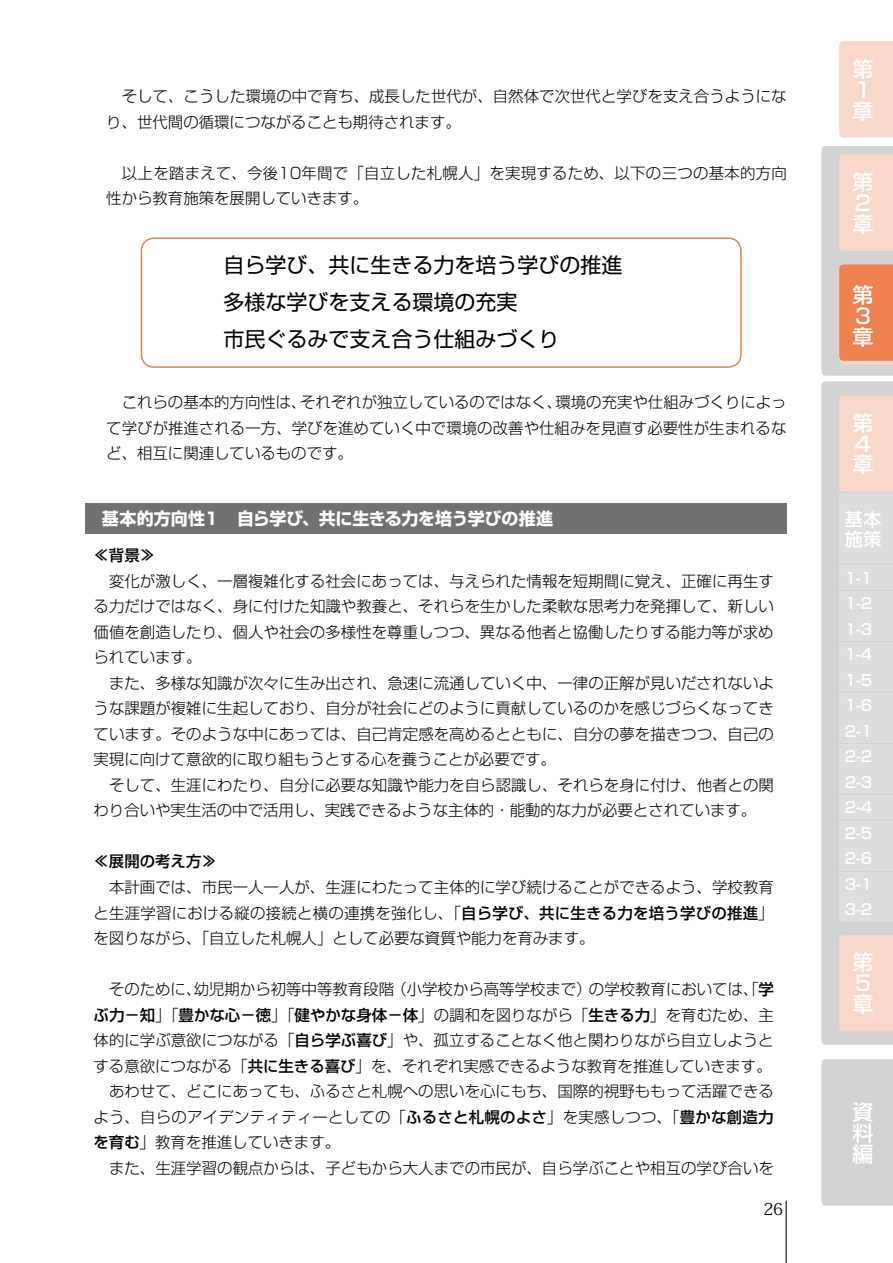
<style>
.page{position:relative;width:893px;height:1263px;background:#fff}
.page>*{position:absolute;margin:0;border:0;box-sizing:border-box;transform-origin:0 0}
.t1{font:21px/36.8px "Shin Go Pro";color:#000}
.t2{font:500 21px/20.9px "Shin Go Pro";color:#fff}
.t3{font:500 18px/19.5px "Shin Go Pro";color:#fff}
.t4{font:700 16.95px "Shin Go Pro";letter-spacing:-.01em;color:#fff}
.t5{font:16.5px "Koz Min Pro";color:#000}
.t6{font:300 15.45px/25.5px "Shin Go Pro";letter-spacing:.005em;color:#000}
.t7{font:500 15.45px "Shin Go Pro";color:#000}
.t8{font:500 15px/25.5px "Shin Go Pro";color:#fff;text-align:justify}
.s1{font-weight:500}
</style>
<div class="page">
<svg style="left:821px;top:381px;width:72px;height:664px;background:#d5d5d6"></svg>
<div style="left:839px;top:41px;width:54px;height:96px;background:#fad8c9"></div>
<div style="left:839px;top:396px;width:54px;height:96px;background:#fad8c9"></div>
<div style="left:839px;top:494px;width:54px;height:70px;background:#dcdddd"></div>
<div style="left:839px;top:566px;width:54px;height:24px;background:#dcdddd"></div>
<div style="left:839px;top:935px;width:54px;height:96px;background:#fad8c9"></div>
<div style="left:821px;top:1059px;width:72px;height:146px;background:#d3d3d4"></div>
<div style="left:839px;top:591px;width:54px;height:24px;background:#dcdddd"></div>
<div style="left:839px;top:617px;width:54px;height:24px;background:#dcdddd"></div>
<div style="left:839px;top:642px;width:54px;height:24px;background:#dcdddd"></div>
<div style="left:839px;top:668px;width:54px;height:24px;background:#dcdddd"></div>
<div style="left:839px;top:693px;width:54px;height:24px;background:#dcdddd"></div>
<div style="left:839px;top:719px;width:54px;height:24px;background:#dcdddd"></div>
<div style="left:839px;top:744px;width:54px;height:24px;background:#dcdddd"></div>
<div style="left:839px;top:770px;width:54px;height:24px;background:#dcdddd"></div>
<div style="left:839px;top:795px;width:54px;height:24px;background:#dcdddd"></div>
<div style="left:839px;top:821px;width:54px;height:24px;background:#dcdddd"></div>
<div style="left:839px;top:846px;width:54px;height:24px;background:#dcdddd"></div>
<div style="left:839px;top:872px;width:54px;height:24px;background:#dcdddd"></div>
<div style="left:839px;top:897px;width:54px;height:24px;background:#dcdddd"></div>
<svg style="left:821px;top:146px;width:72px;height:230px;background:#e8bca9"></svg>
<hr style="left:786px;top:1201px;width:1px;height:62px;background:#000">
<div style="left:85px;top:503px;width:702px;height:30px;background:#727171"></div>
<div style="left:141px;top:237px;width:601px;height:131px;border:2px solid #ef7d4d;border-radius:13px"></div>
<p class="t6" style="left:106px;top:82px;width:682px">　そして、こうした環境の中で育ち、成長した世代が、自然体で次世代と学びを支え合うようになり、世代間の循環につながることも期待されます。</p>
<p class="t6" style="left:106px;top:158px;width:682px">　以上を踏まえて、今後10年間で「自立した札幌人」を実現するため、以下の三つの基本的方向性から教育施策を展開していきます。</p>
<h1 class="t1" style="left:224px;top:244px;width:401px">自ら学び、共に生きる力を培う学びの推進多様な学びを支える環境の充実<br>市民ぐるみで支え合う仕組みづくり</h1>
<p class="t6" style="left:106px;top:388px;width:682px;text-align:justify">　これらの基本的方向性は、それぞれが独立しているのではなく、環境の充実や仕組みづくりによって学びが推進される一方、学びを進めていく中で環境の改善や仕組みを見直す必要性が生まれるなど、相互に関連しているものです。</p>
<p class="t4" style="left:102px;top:505px;width:453px">基本的方向性１　自ら学び、共に生きる力を培う学びの推進</p>
<p class="t7" style="left:94px;top:543px;width:63px">≪背景≫</p>
<p class="t6" style="left:94px;top:566px;width:682px">　変化が激しく、一層複雑化する社会にあっては、与えられた情報を短期間に覚え、正確に再生する力だけではなく、身に付けた知識や教養と、それらを生かした柔軟な思考力を発揮して、新しい価値を創造したり、個人や社会の多様性を尊重しつつ、異なる他者と協働したりする能力等が求められています。<br>　また、多様な知識が次々に生み出され、急速に流通していく中、一律の正解が見いだされないような課題が複雑に生起しており、自分が社会にどのように貢献しているのかを感じづらくなってきています。そのような中にあっては、自己肯定感を高めるとともに、自分の夢を描きつつ、自己の実現に向けて意欲的に取り組もうとする心を養うことが必要です。<br>　そして、生涯にわたり、自分に必要な知識や能力を自ら認識し、それらを身に付け、他者との関わり合いや実生活の中で活用し、実践できるような主体的・能動的な力が必要とされています。</p>
<p class="t7" style="left:94px;top:849px;width:125px">≪展開の考え方≫</p>
<p class="t6" style="left:94px;top:872px;width:682px;text-align:justify">　本計画では、市民一人一人が、生涯にわたって主体的に学び続けることができるよう、学校教育と生涯学習における縦の接続と横の連携を強化し、「<span class="s1">自ら学び、共に生きる力を培う学びの推進</span>」を図りながら、「自立した札幌人」として必要な資質や能力を育みます。</p>
<p class="t6" style="left:94px;top:974px;width:682px">　そのために、幼児期から初等中等教育段階（小学校から高等学校まで）の学校教育においては、「<span class="s1">学ぶ力－知</span>」「<span class="s1">豊かな心－徳</span>」「<span class="s1">健やかな身体－体</span>」の調和を図りながら「<span class="s1">生きる力</span>」を育むため、主体的に学ぶ意欲につながる「<span class="s1">自ら学ぶ喜び</span>」や、孤立することなく他と関わりながら自立しようとする意欲につながる「<span class="s1">共に生きる喜び</span>」を、それぞれ実感できるような教育を推進していきます。　あわせて、どこにあっても、ふるさと札幌への思いを心にもち、国際的視野ももって活躍できるよう、自らのアイデンティティーとしての「<span class="s1">ふるさと札幌のよさ</span>」を実感しつつ、「<span class="s1">豊かな創造力を育む</span>」教育を推進していきます。<br>　また、生涯学習の観点からは、子どもから大人までの市民が、自ら学ぶことや相互の学び合いを</p>
<p class="t5" style="left:764px;top:1197px;width:21px">26</p>
<h1 class="t2" style="left:853px;top:56px;width:22px">第<br>１章</h1>
<h1 class="t2" style="left:853px;top:169px;width:22px">第<br>２章</h1>
<h1 class="t2" style="left:853px;top:282px;width:22px">第<br>３章</h1>
<h1 class="t2" style="left:853px;top:410px;width:22px;text-align:justify">第４章</h1>
<p class="t3" style="left:845px;top:507px;width:38px">基本施策</p>
<p class="t8" style="left:845px;top:563px;width:29px">1-1<br>1-2<br>1-3<br>1-4<br>1-5<br>1-6<br>2-1<br>2-2<br>2-3<br>2-4<br>2-5<br>2-6<br>3-1<br>3-2</p>
<h1 class="t2" style="left:853px;top:949px;width:22px">第<br>５章</h1>
<h1 class="t2" style="left:853px;top:1099px;width:22px;text-align:justify">資料編</h1>
</div>
